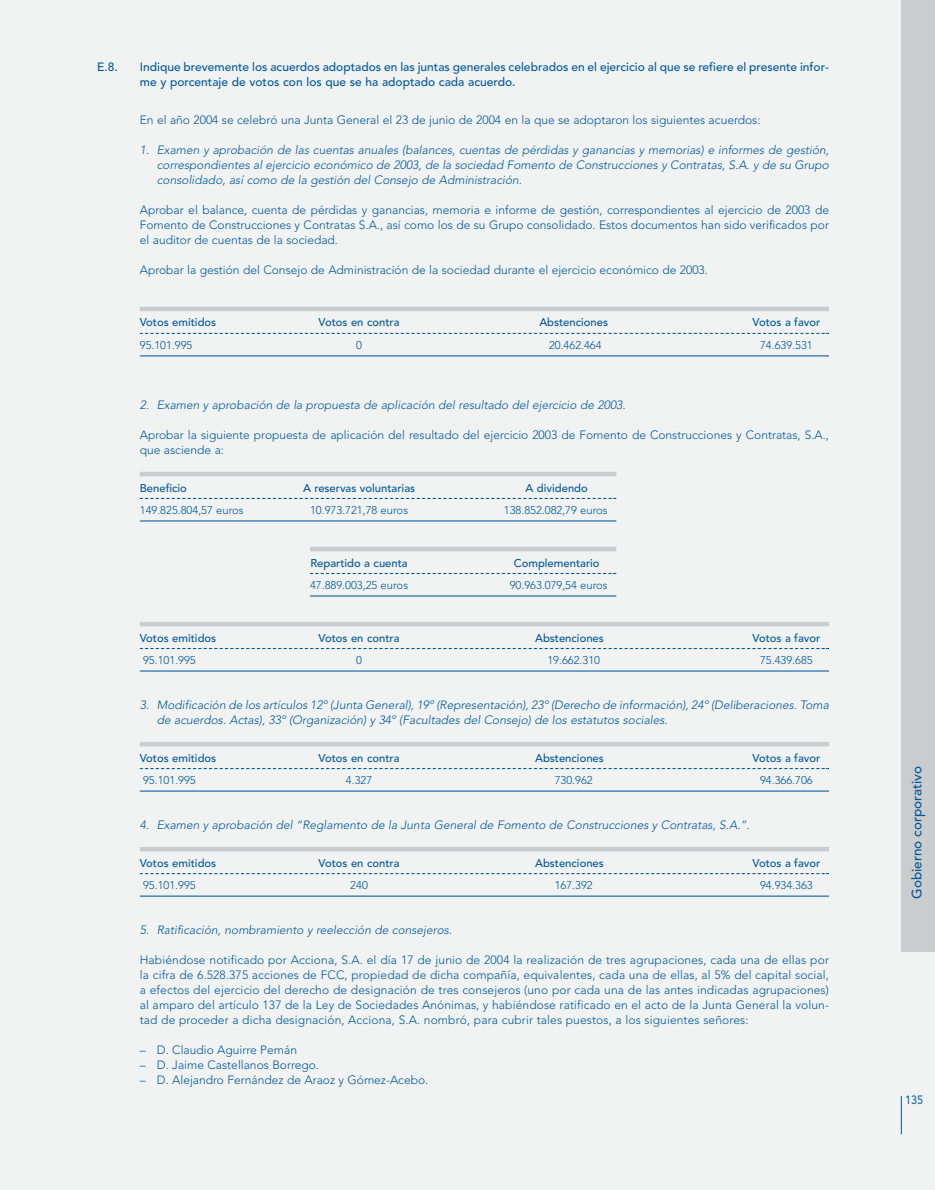
<style>
.page{position:relative;width:935px;height:1190px;background:#fff}
.page>*{position:absolute;margin:0;border:0;box-sizing:border-box;transform-origin:0 0}
.t1{font:500 13.5px "Avenir LT";color:#00599b}
.t2{font:300 12px/15px "Avenir LT";color:#00599b;text-align:justify}
.t3{font:italic 300 12px/15px "Avenir LT";color:#00599b;text-align:justify}
.t4{font:500 12px/15px "Avenir LT";color:#00599b}
.t5{font:12px "Avenir LT";color:#00599b;scale:.9 1}
.t6{font:500 11.25px "Avenir LT";color:#00599b}
.t7{font:300 11.25px "Avenir LT";color:#00599b}
</style>
<div class="page">
<div style="left:0;top:0;width:934px;height:1189px;background:#f1f2f2"></div>
<div style="left:901px;top:0;width:33px;height:951px;background:#cbccce"></div>
<hr style="left:140px;top:307px;width:689px;height:4px;background:#cbccce">
<svg style="left:140px;top:333px;width:689px;height:1px"></svg>
<hr style="left:140px;top:355px;width:689px;height:1px;background:#00599b">
<hr style="left:140px;top:472px;width:476px;height:4px;background:#cbccce">
<svg style="left:140px;top:498px;width:476px;height:1px"></svg>
<hr style="left:140px;top:520px;width:476px;height:1px;background:#00599b">
<hr style="left:310px;top:547px;width:306px;height:4px;background:#cbccce">
<svg style="left:310px;top:573px;width:306px;height:1px"></svg>
<hr style="left:310px;top:595px;width:306px;height:1px;background:#00599b">
<hr style="left:140px;top:622px;width:689px;height:4px;background:#cbccce">
<svg style="left:140px;top:648px;width:689px;height:1px"></svg>
<hr style="left:140px;top:670px;width:689px;height:1px;background:#00599b">
<hr style="left:140px;top:742px;width:689px;height:4px;background:#cbccce">
<svg style="left:140px;top:768px;width:689px;height:1px"></svg>
<hr style="left:140px;top:790px;width:689px;height:1px;background:#00599b">
<hr style="left:140px;top:847px;width:689px;height:4px;background:#cbccce">
<svg style="left:140px;top:873px;width:689px;height:1px"></svg>
<hr style="left:140px;top:895px;width:689px;height:1px;background:#00599b">
<hr style="left:900px;top:1095px;width:1px;height:39px;background:#00599b">
<p class="t4" style="left:97px;top:60px;width:22px">E.8.</p>
<p class="t4" style="left:140px;top:60px;width:690px">Indique brevemente los acuerdos adoptados en las juntas generales celebrados en el ejercicio al que se refiere el presente infor&shy;me y porcentaje de votos con los que se ha adoptado cada acuerdo.</p>
<p class="t2" style="left:140px;top:113px;width:622px">En el año 2004 se celebró una Junta General el 23 de junio de 2004 en la que se adoptaron los siguientes acuerdos:</p>
<p class="t3" style="left:157px;top:143px;width:673px;text-indent:-17px">1. Examen y aprobación de las cuentas anuales (balances, cuentas de pérdidas y ganancias y memorias) e informes de gestión, correspondientes al ejercicio económico de 2003, de la sociedad Fomento de Construcciones y Contratas, S.A. y de su Grupo consolidado, así como de la gestión del Consejo de Administración.</p>
<p class="t2" style="left:140px;top:203px;width:690px">Aprobar el balance, cuenta de pérdidas y ganancias, memoria e informe de gestión, correspondientes al ejercicio de 2003 de Fomento de Construcciones y Contratas S.A., así como los de su Grupo consolidado. Estos documentos han sido verificados por el auditor de cuentas de la sociedad.</p>
<p class="t2" style="left:140px;top:263px;width:569px">Aprobar la gestión del Consejo de Administración de la sociedad durante el ejercicio económico de 2003.</p>
<p class="t6" style="left:140px;top:317px;width:78px">Votos emitidos</p>
<p class="t6" style="left:318px;top:317px;width:82px">Votos en contra</p>
<p class="t6" style="left:539px;top:317px;width:70px">Abstenciones</p>
<p class="t6" style="left:752px;top:317px;width:69px">Votos a favor</p>
<p class="t7" style="left:140px;top:339px;width:54px">95.101.995</p>
<p class="t7" style="left:356px;top:339px;width:7px">0</p>
<p class="t7" style="left:549px;top:339px;width:54px">20.462.464</p>
<p class="t7" style="left:760px;top:339px;width:54px">74.639.531</p>
<p class="t3" style="left:140px;top:398px;width:487px">2. Examen y aprobación de la propuesta de aplicación del resultado del ejercicio de 2003.</p>
<p class="t2" style="left:140px;top:428px;width:690px">Aprobar la siguiente propuesta de aplicación del resultado del ejercicio 2003 de Fomento de Construcciones y Contratas, S.A., que asciende a:</p>
<p class="t6" style="left:140px;top:482px;width:49px">Beneficio</p>
<p class="t6" style="left:303px;top:482px;width:114px">A reservas voluntarias</p>
<p class="t6" style="left:525px;top:482px;width:64px">A dividendo</p>
<p class="t7" style="left:140px;top:504px;width:105px">149.825.804,57 euros</p>
<p class="t7" style="left:310px;top:504px;width:100px">10.973.721,78 euros</p>
<p class="t7" style="left:504px;top:504px;width:105px">138.852.082,79 euros</p>
<p class="t6" style="left:310px;top:557px;width:99px">Repartido a cuenta</p>
<p class="t6" style="left:514px;top:557px;width:87px">Complementario</p>
<p class="t7" style="left:310px;top:579px;width:100px">47.889.003,25 euros</p>
<p class="t7" style="left:509px;top:579px;width:100px">90.963.079,54 euros</p>
<p class="t6" style="left:140px;top:632px;width:78px">Votos emitidos</p>
<p class="t6" style="left:318px;top:632px;width:82px">Votos en contra</p>
<p class="t6" style="left:535px;top:632px;width:70px">Abstenciones</p>
<p class="t6" style="left:752px;top:632px;width:69px">Votos a favor</p>
<p class="t7" style="left:143px;top:654px;width:54px">95.101.995</p>
<p class="t7" style="left:356px;top:654px;width:7px">0</p>
<p class="t7" style="left:547px;top:654px;width:54px">19.662.310</p>
<p class="t7" style="left:760px;top:654px;width:54px">75.439.685</p>
<p class="t3" style="left:157px;top:698px;width:673px;text-indent:-17px">3. Modificación de los artículos 12º (Junta General), 19º (Representación), 23º (Derecho de información), 24º (Deliberaciones. Toma de acuerdos. Actas), 33º (Organización) y 34º (Facultades del Consejo) de los estatutos sociales.</p>
<p class="t6" style="left:140px;top:752px;width:78px">Votos emitidos</p>
<p class="t6" style="left:318px;top:752px;width:82px">Votos en contra</p>
<p class="t6" style="left:535px;top:752px;width:70px">Abstenciones</p>
<p class="t6" style="left:752px;top:752px;width:69px">Votos a favor</p>
<p class="t7" style="left:143px;top:774px;width:54px">95.101.995</p>
<p class="t7" style="left:346px;top:774px;width:28px">4.327</p>
<p class="t7" style="left:554px;top:774px;width:40px">730.962</p>
<p class="t7" style="left:760px;top:774px;width:54px">94.366.706</p>
<p class="t3" style="left:140px;top:818px;width:611px">4. Examen y aprobación del “Reglamento de la Junta General de Fomento de Construcciones y Contratas, S.A.”.</p>
<p class="t6" style="left:140px;top:857px;width:78px">Votos emitidos</p>
<p class="t6" style="left:318px;top:857px;width:82px">Votos en contra</p>
<p class="t6" style="left:535px;top:857px;width:70px">Abstenciones</p>
<p class="t6" style="left:752px;top:857px;width:69px">Votos a favor</p>
<p class="t7" style="left:143px;top:879px;width:54px">95.101.995</p>
<p class="t7" style="left:350px;top:879px;width:19px">240</p>
<p class="t7" style="left:554px;top:879px;width:40px">167.392</p>
<p class="t7" style="left:760px;top:879px;width:54px">94.934.363</p>
<p class="t3" style="left:140px;top:923px;width:314px">5. Ratificación, nombramiento y reelección de consejeros.</p>
<p class="t2" style="left:140px;top:953px;width:690px">Habiéndose notificado por Acciona, S.A. el día 17 de junio de 2004 la realización de tres agrupaciones, cada una de ellas por la cifra de 6.528.375 acciones de FCC, propiedad de dicha compañía, equivalentes, cada una de ellas, al 5% del capital social, a efectos del ejercicio del derecho de designación de tres consejeros (uno por cada una de las antes indicadas agrupaciones) al amparo del artículo 137 de la Ley de Sociedades Anónimas, y habiéndose ratificado en el acto de la Junta General la volun&shy;tad de proceder a dicha designación, Acciona, S.A. nombró, para cubrir tales puestos, a los siguientes señores:</p>
<p class="t2" style="left:140px;top:1043px;width:159px">– D. Claudio Aguirre Pemán</p>
<p class="t2" style="left:140px;top:1058px;width:181px">– D. Jaime Castellanos Borrego.</p>
<p class="t2" style="left:140px;top:1073px;width:290px">– D. Alejandro Fernández de Araoz y Gómez-Acebo.</p>
<p class="t1" style="left:910px;top:898px;width:134px;rotate:-90deg">Gobierno corporativo</p>
<p class="t5" style="left:905px;top:1094px;width:22px">135</p>
</div>
